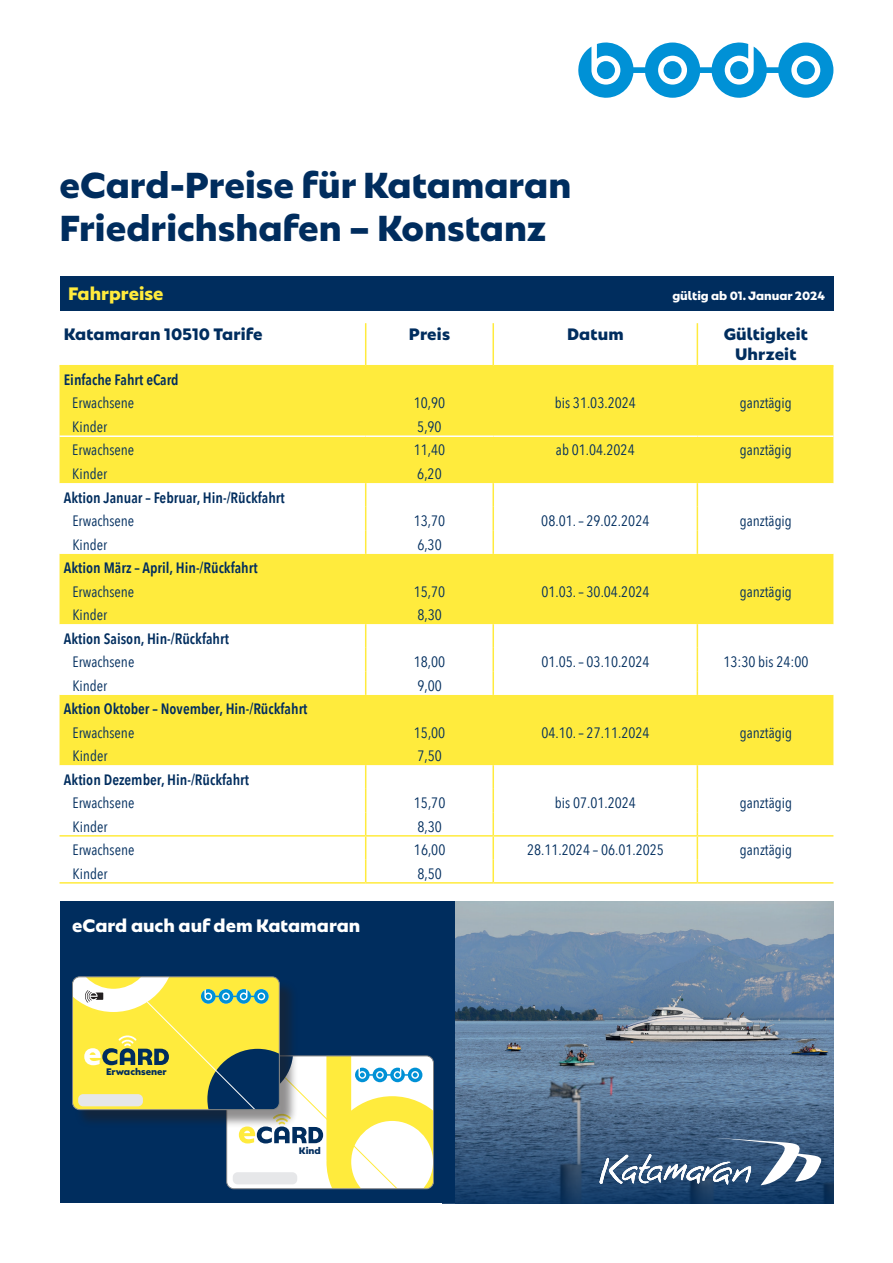
<style>
.page{position:relative;width:893px;height:1263px;background:#fff}
.page>*{position:absolute;margin:0;border:0;box-sizing:border-box;transform-origin:0 0}
.t1{font:700 36px/43.2px "Natom Pro";color:#002d5e}
.t2{font:700 18px "Natom Pro";color:#fff}
.t3{font:700 18px "Natom Pro";color:#ffeb3d}
.t4{font:700 16.5px/19.8px "Natom Pro";letter-spacing:.01em;color:#002d5e;text-align:center}
.t5{font:15px "Avenir Next Condensed";color:#002d5e}
.t6{font:600 15px "Avenir Next Condensed";color:#002d5e}
.t7{font:700 12px "Natom Pro";color:#fff}
.t8{font:700 9.45px "Natom Pro";color:#002d5e}
</style>
<div class="page">
<svg style="left:578px;top:43px;width:255px;height:55px"></svg>
<div style="left:60px;top:901px;width:773px;height:302px;background:#002d5e"></div>
<img style="left:455px;top:901px;width:378px;height:150px">
<svg style="left:73px;top:978px;width:360px;height:211px"></svg>
<div style="left:72px;top:976px;width:208px;height:134px;border:1px solid #808285;border-radius:7px"></div>
<svg style="left:455px;top:1051px;width:378px;height:152px;background:#49698a"></svg>
<div style="left:60px;top:366px;width:773px;height:117px;background:#ffeb3d"></div>
<svg style="left:60px;top:483px;width:773px;height:399px"></svg>
<hr style="left:365px;top:323px;width:1px;height:42px;background:#ffeb3d">
<hr style="left:492px;top:323px;width:2px;height:42px;background:#ffeb3d">
<hr style="left:697px;top:323px;width:1px;height:42px;background:#ffeb3d">
<hr style="left:60px;top:365px;width:306px;height:1px;background:#ffeb3d">
<hr style="left:366px;top:365px;width:127px;height:1px;background:#ffeb3d">
<hr style="left:493px;top:365px;width:204px;height:1px;background:#ffeb3d">
<hr style="left:492px;top:366px;width:2px;height:23px;background:#ffeb3d">
<hr style="left:697px;top:365px;width:136px;height:1px;background:#ffeb3d">
<hr style="left:492px;top:389px;width:2px;height:24px;background:#ffeb3d">
<hr style="left:492px;top:437px;width:2px;height:23px;background:#ffeb3d">
<hr style="left:492px;top:413px;width:2px;height:22px;background:#ffeb3d">
<hr style="left:492px;top:460px;width:2px;height:23px;background:#ffeb3d">
<hr style="left:492px;top:483px;width:2px;height:24px;background:#ffeb3d">
<hr style="left:492px;top:507px;width:2px;height:23px;background:#ffeb3d">
<hr style="left:492px;top:530px;width:2px;height:24px;background:#ffeb3d">
<hr style="left:492px;top:554px;width:2px;height:23px;background:#ffeb3d">
<hr style="left:492px;top:577px;width:2px;height:24px;background:#ffeb3d">
<hr style="left:492px;top:601px;width:2px;height:23px;background:#ffeb3d">
<hr style="left:492px;top:624px;width:2px;height:24px;background:#ffeb3d">
<hr style="left:492px;top:648px;width:2px;height:23px;background:#ffeb3d">
<hr style="left:492px;top:671px;width:2px;height:24px;background:#ffeb3d">
<hr style="left:492px;top:695px;width:2px;height:23px;background:#ffeb3d">
<hr style="left:492px;top:718px;width:2px;height:24px;background:#ffeb3d">
<hr style="left:492px;top:742px;width:2px;height:23px;background:#ffeb3d">
<hr style="left:492px;top:765px;width:2px;height:24px;background:#ffeb3d">
<hr style="left:492px;top:789px;width:2px;height:23px;background:#ffeb3d">
<hr style="left:492px;top:812px;width:2px;height:23px;background:#ffeb3d">
<hr style="left:492px;top:836px;width:2px;height:23px;background:#ffeb3d">
<svg style="left:365px;top:366px;width:1px;height:516px"></svg>
<hr style="left:492px;top:859px;width:2px;height:23px;background:#ffeb3d">
<svg style="left:697px;top:366px;width:1px;height:516px"></svg>
<hr style="left:60px;top:882px;width:306px;height:2px;background:#ffeb3d">
<hr style="left:366px;top:882px;width:127px;height:2px;background:#ffeb3d">
<hr style="left:493px;top:882px;width:204px;height:2px;background:#ffeb3d">
<hr style="left:697px;top:882px;width:136px;height:2px;background:#ffeb3d">
<hr style="left:60px;top:435px;width:306px;height:2px;background:#fff">
<hr style="left:366px;top:435px;width:127px;height:2px;background:#fff">
<hr style="left:493px;top:435px;width:204px;height:2px;background:#fff">
<hr style="left:697px;top:435px;width:136px;height:2px;background:#fff">
<hr style="left:60px;top:835px;width:306px;height:1px;background:#ffeb3d">
<hr style="left:366px;top:835px;width:127px;height:1px;background:#ffeb3d">
<hr style="left:493px;top:835px;width:204px;height:1px;background:#ffeb3d">
<hr style="left:697px;top:835px;width:136px;height:1px;background:#ffeb3d">
<svg style="left:600px;top:1137px;width:224px;height:48px;background:#5c7795"></svg>
<div style="left:60px;top:276px;width:773px;height:34px;background:#002d5e"></div>
<h1 class="t1" style="left:60px;top:161px;width:513px">eCard-Preise für Katamaran<br>Friedrichshafen – Konstanz</h1>
<p class="t3" style="left:68px;top:280px;width:97px">Fahrpreise</p>
<p class="t7" style="left:672px;top:287px;width:154px">gültig ab 01. Januar 2024</p>
<p class="t4" style="left:64px;top:323px;width:200px">Katamaran 10510 Tarife</p>
<p class="t4" style="left:409px;top:323px;width:43px">Preis</p>
<p class="t4" style="left:567px;top:323px;width:58px">Datum</p>
<p class="t4" style="left:724px;top:323px;width:86px">Gültigkeit<br>Uhrzeit</p>
<p class="t6" style="left:64px;top:367px;width:116px">Einfache Fahrt eCard</p>
<p class="t5" style="left:72px;top:390px;width:63px">Erwachsene</p>
<p class="t5" style="left:414px;top:390px;width:33px">10,90</p>
<p class="t5" style="left:555px;top:390px;width:83px">bis 31.03.2024</p>
<p class="t5" style="left:740px;top:390px;width:54px">ganztägig</p>
<p class="t5" style="left:72px;top:414px;width:37px">Kinder</p>
<p class="t5" style="left:417px;top:414px;width:26px">5,90</p>
<p class="t5" style="left:72px;top:437px;width:63px">Erwachsene</p>
<p class="t5" style="left:414px;top:437px;width:33px">11,40</p>
<p class="t5" style="left:556px;top:437px;width:80px">ab 01.04.2024</p>
<p class="t5" style="left:740px;top:437px;width:54px">ganztägig</p>
<p class="t5" style="left:72px;top:461px;width:37px">Kinder</p>
<p class="t5" style="left:417px;top:461px;width:26px">6,20</p>
<p class="t6" style="left:64px;top:484px;width:223px">Aktion Januar – Februar, Hin-/Rückfahrt</p>
<p class="t5" style="left:72px;top:508px;width:63px">Erwachsene</p>
<p class="t5" style="left:414px;top:508px;width:33px">13,70</p>
<p class="t5" style="left:541px;top:508px;width:110px">08.01. – 29.02.2024</p>
<p class="t5" style="left:740px;top:508px;width:54px">ganztägig</p>
<p class="t5" style="left:72px;top:531px;width:37px">Kinder</p>
<p class="t5" style="left:417px;top:531px;width:26px">6,30</p>
<p class="t6" style="left:64px;top:555px;width:195px">Aktion März – April, Hin-/Rückfahrt</p>
<p class="t5" style="left:72px;top:578px;width:63px">Erwachsene</p>
<p class="t5" style="left:414px;top:578px;width:33px">15,70</p>
<p class="t5" style="left:541px;top:578px;width:110px">01.03. – 30.04.2024</p>
<p class="t5" style="left:740px;top:578px;width:54px">ganztägig</p>
<p class="t5" style="left:72px;top:602px;width:37px">Kinder</p>
<p class="t5" style="left:417px;top:602px;width:26px">8,30</p>
<p class="t6" style="left:64px;top:625px;width:167px">Aktion Saison, Hin-/Rückfahrt</p>
<p class="t5" style="left:72px;top:649px;width:63px">Erwachsene</p>
<p class="t5" style="left:414px;top:649px;width:33px">18,00</p>
<p class="t5" style="left:541px;top:649px;width:110px">01.05. – 03.10.2024</p>
<p class="t5" style="left:723px;top:649px;width:87px">13:30 bis 24:00</p>
<p class="t5" style="left:72px;top:672px;width:37px">Kinder</p>
<p class="t5" style="left:417px;top:672px;width:26px">9,00</p>
<p class="t6" style="left:64px;top:696px;width:245px">Aktion Oktober – November, Hin-/Rückfahrt</p>
<p class="t5" style="left:72px;top:719px;width:63px">Erwachsene</p>
<p class="t5" style="left:414px;top:719px;width:33px">15,00</p>
<p class="t5" style="left:541px;top:719px;width:110px">04.10. – 27.11.2024</p>
<p class="t5" style="left:740px;top:719px;width:54px">ganztägig</p>
<p class="t5" style="left:72px;top:743px;width:37px">Kinder</p>
<p class="t5" style="left:417px;top:743px;width:26px">7,50</p>
<p class="t6" style="left:64px;top:766px;width:187px">Aktion Dezember, Hin-/Rückfahrt</p>
<p class="t5" style="left:72px;top:790px;width:63px">Erwachsene</p>
<p class="t5" style="left:414px;top:790px;width:33px">15,70</p>
<p class="t5" style="left:555px;top:790px;width:83px">bis 07.01.2024</p>
<p class="t5" style="left:740px;top:790px;width:54px">ganztägig</p>
<p class="t5" style="left:72px;top:813px;width:37px">Kinder</p>
<p class="t5" style="left:417px;top:813px;width:26px">8,30</p>
<p class="t5" style="left:72px;top:837px;width:63px">Erwachsene</p>
<p class="t5" style="left:414px;top:837px;width:33px">16,00</p>
<p class="t5" style="left:527px;top:837px;width:138px">28.11.2024 – 06.01.2025</p>
<p class="t5" style="left:740px;top:837px;width:54px">ganztägig</p>
<p class="t5" style="left:72px;top:860px;width:37px">Kinder</p>
<p class="t5" style="left:417px;top:860px;width:26px">8,50</p>
<p class="t2" style="left:72px;top:912px;width:290px">eCard auch auf dem Katamaran</p>
<p class="t8" style="left:106px;top:1065px;width:62px">Erwachsener</p>
<p class="t8" style="left:299px;top:1143px;width:23px">Kind</p>
</div>
